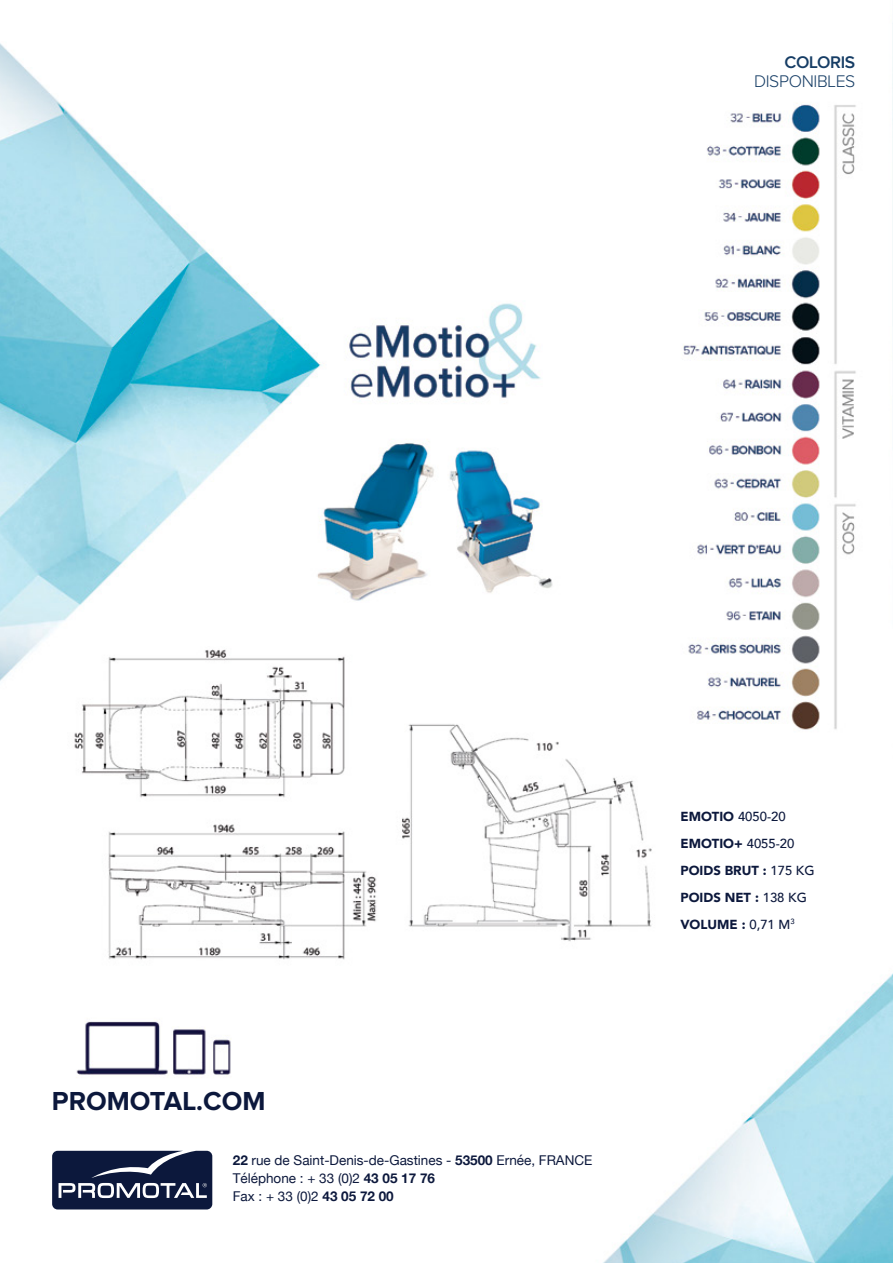
<style>
.page{position:relative;width:893px;height:1263px;background:#fff}
.page>*{position:absolute;margin:0;border:0;box-sizing:border-box;transform-origin:0 0}
.t1{font:700 27px "Proxima Nova";color:#0c183c}
.t2{font:300 17.55px "Proxima Nova";letter-spacing:-.02em;color:#163d65}
.t3{font:600 17.55px "Proxima Nova";letter-spacing:-.02em;color:#163d65}
.t4{font:13.5px/18px "Helvetica Neue";color:#0c183c}
.t5{font:900 13.05px/27px "Avenir";color:#0c183c}
.t6{font:500 13.05px "Avenir";color:#0c183c}
.s1{font-weight:700}
.s2{font-weight:900}
.s3{font-weight:500}
</style>
<div class="page">
<img style="left:0;top:23px;width:893px;height:1240px">
<svg style="left:52px;top:1151px;width:160px;height:58px;background:#303a59"></svg>
<p class="t3" style="left:784px;top:54px;width:72px">COLORIS</p>
<p class="t2" style="left:754px;top:73px;width:103px">DISPONIBLES</p>
<h1 class="t1" style="left:52px;top:1089px;width:215px">PROMOTAL.COM</h1>
<p class="t4" style="left:233px;top:1152px;width:361px"><span class="s1">22</span> rue de Saint-Denis-de-Gastines - <span class="s1">53500</span> Ernée, FRANCE<br>Téléphone : + 33 (0)2 <span class="s1">43 05 17 76<br></span>Fax : + 33 (0)2 <span class="s1">43 05 72 00</span></p>
<p class="t6" style="left:680px;top:805px;width:107px"><span class="s2">EMOTIO</span> 4050-20</p>
<p class="t5" style="left:680px;top:829px;width:116px">EMOTIO+ <span class="s3">4055-20</span></p>
<p class="t5" style="left:680px;top:856px;width:136px">POIDS BRUT : <span class="s3">175 kg</span></p>
<p class="t5" style="left:680px;top:883px;width:128px">POIDS NET : <span class="s3">138 kg<br></span>VOLUME : <span class="s3">0,71 m</span><sup>3</sup></p>
</div>
